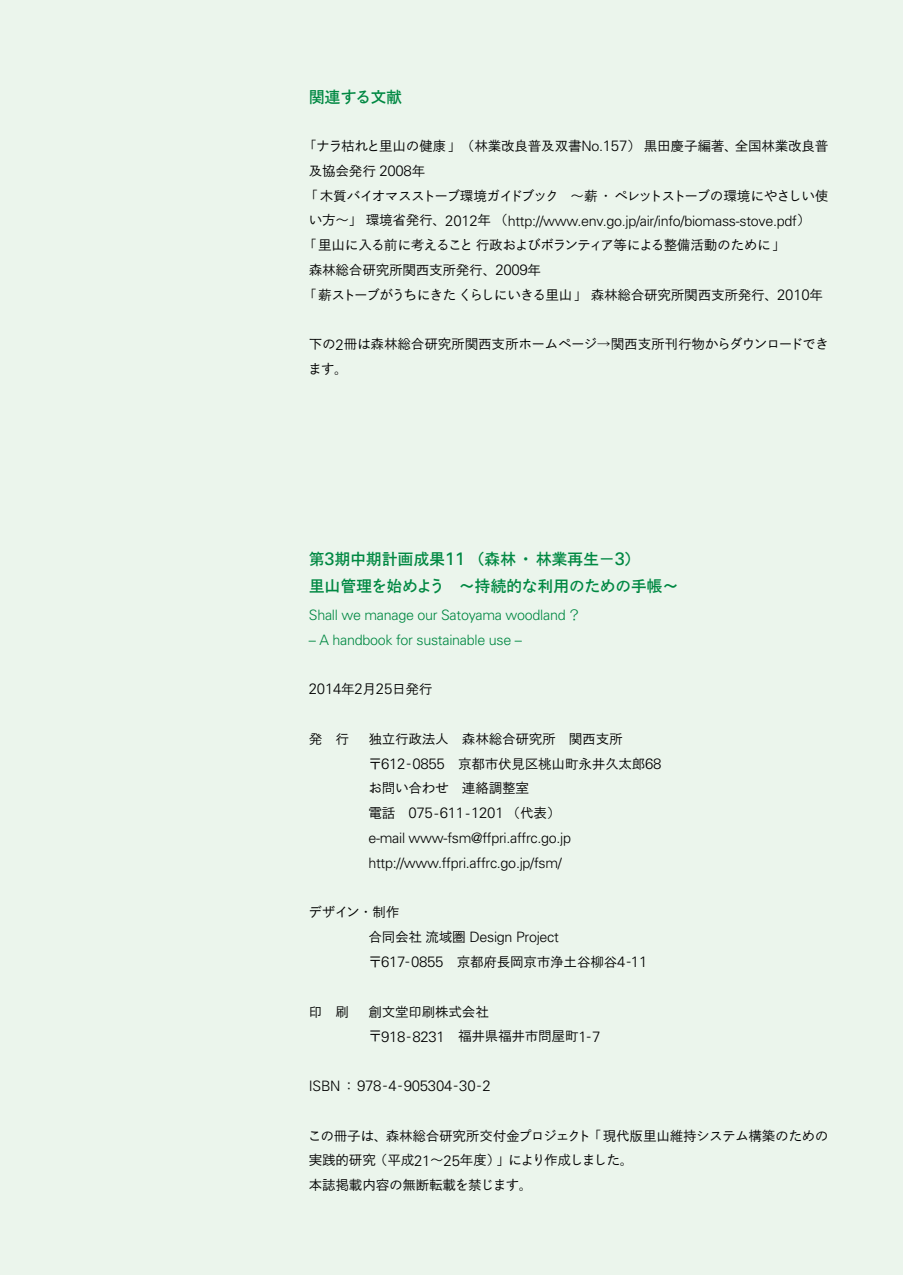
<style>
.page{position:relative;width:903px;height:1275px;background:#ebf5ec}
.page>*{position:absolute;margin:0;border:0;box-sizing:border-box;transform-origin:0 0}
.t1{font:700 16.1px/27.3px "Ro Goth Sink Pro";letter-spacing:-.02em;color:#008842}
.t2{font:300 15.05px "Univers";letter-spacing:-.02em;color:#000}
.t3{font:300 14.35px/24.8px "Univers";letter-spacing:-.02em;color:#000}
.t4{font:300 14.35px "Univers";letter-spacing:-.02em;color:#008842}
.t5{font:500 13.65px/24.8px "Ro Goth Sink Std";letter-spacing:-.02em;color:#000}
.t6{font:500 13.65px "Ro Goth Sink Std";letter-spacing:-.065em;color:#000}
.s1{font-family:"Univers";font-weight:300;font-size:14.35px}
.s2{font-family:"Univers";font-weight:300;font-size:15.05px}
.s3{font-family:"Ro Goth Sink Std";font-weight:500;font-size:13.65px}
.s4{font-size:15.05px}
.s5{font-family:"Univers";font-weight:400;font-size:18.03px}
.s6{font-size:14.35px}
</style>
<div class="page">
<p class="t1" style="left:309px;top:83px;width:95px">関連する文献</p>
<p class="t5" style="left:303px;top:133px;width:527px">「ナラ枯れと里山の健康」（林業改良普及双書<span class="s1">No.</span><span class="s2">157</span>）黒田慶子編著、全国林業改良普</p>
<p class="t5" style="left:309px;top:158px;width:118px">及協会発行 <span class="s2">2008</span>年</p>
<p class="t6" style="left:304px;top:186px;width:526px">「木質バイオマスストーブ環境ガイドブック　～薪・ペレットストーブの環境にやさしい使</p>
<p class="t3" style="left:309px;top:208px;width:503px"><span class="s3">い方～」環境省発行、</span><span class="s4">2012</span><span class="s3">年（</span>http://www.env.go.jp/air/info/biomass-stove.pdf<span class="s3">）</span></p>
<p class="t5" style="left:303px;top:232px;width:484px">「里山に入る前に考えること行政およびボランティア等による整備活動のために」</p>
<p class="t5" style="left:309px;top:257px;width:234px">森林総合研究所関西支所発行、<span class="s2">2009</span>年</p>
<p class="t5" style="left:303px;top:282px;width:521px">「薪ストーブがうちにきたくらしにいきる里山」森林総合研究所関西支所発行、<span class="s2">2010</span>年</p>
<p class="t5" style="left:308px;top:331px;width:522px">下の<span class="s2">2</span>冊は森林総合研究所関西支所ホームページ→関西支所刊行物からダウンロードできます。</p>
<p class="t1" style="left:309px;top:545px;width:371px">第<span class="s5">3</span>期中期計画成果<span class="s5">11</span> （森林・林業再生－<span class="s5">3</span>）<br>里山管理を始めよう　～持続的な利用のための手帳～</p>
<p class="t4" style="left:309px;top:606px;width:274px">Shall we manage our Satoyama woodland <span class="s3">？</span></p>
<p class="t4" style="left:309px;top:631px;width:215px">– A handbook for sustainable use –</p>
<p class="t2" style="left:309px;top:680px;width:125px">2014<span class="s3">年</span>2<span class="s3">月</span>25<span class="s3">日発行</span></p>
<p class="t5" style="left:309px;top:726px;width:42px">発　行</p>
<p class="t5" style="left:368px;top:726px;width:295px">独立行政法人　森林総合研究所　関西支所〒<span class="s2">612</span><span class="s1">-</span><span class="s2">0855</span>　京都市伏見区桃山町永井久太郎<span class="s2">68</span>お問い合わせ　連絡調整室</p>
<p class="t2" style="left:368px;top:804px;width:194px"><span class="s3">電話　</span>075<span class="s6">-</span>611<span class="s6">-</span>1201 <span class="s3">（代表）</span></p>
<p class="t3" style="left:368px;top:825px;width:204px">e-mail www-fsm@ffpri.affrc.go.jp http://www.ffpri.affrc.go.jp/fsm/</p>
<p class="t5" style="left:308px;top:899px;width:92px">デザイン・制作</p>
<p class="t3" style="left:368px;top:924px;width:192px"><span class="s3">合同会社流域圏</span> Design Project</p>
<p class="t5" style="left:368px;top:949px;width:280px">〒<span class="s2">617</span><span class="s1">-</span><span class="s2">0855</span>　京都府長岡京市浄土谷柳谷<span class="s2">4</span><span class="s1">-</span><span class="s2">11</span></p>
<p class="t5" style="left:309px;top:998px;width:42px">印　刷</p>
<p class="t5" style="left:368px;top:998px;width:234px">創文堂印刷株式会社<br>〒<span class="s2">918</span><span class="s1">-</span><span class="s2">8231</span>　福井県福井市問屋町<span class="s2">1</span><span class="s1">-</span><span class="s2">7</span></p>
<p class="t2" style="left:309px;top:1077px;width:183px"><span class="s6">ISBN</span><span class="s3">：</span>978<span class="s6">-</span>4<span class="s6">-</span>905304<span class="s6">-</span>30<span class="s6">-</span>2</p>
<p class="t5" style="left:308px;top:1122px;width:522px">この冊子は、森林総合研究所交付金プロジェクト「現代版里山維持システム構築のための実践的研究（平成<span class="s2">21</span>～<span class="s2">25</span>年度）」により作成しました。<br>本誌掲載内容の無断転載を禁じます。</p>
</div>
